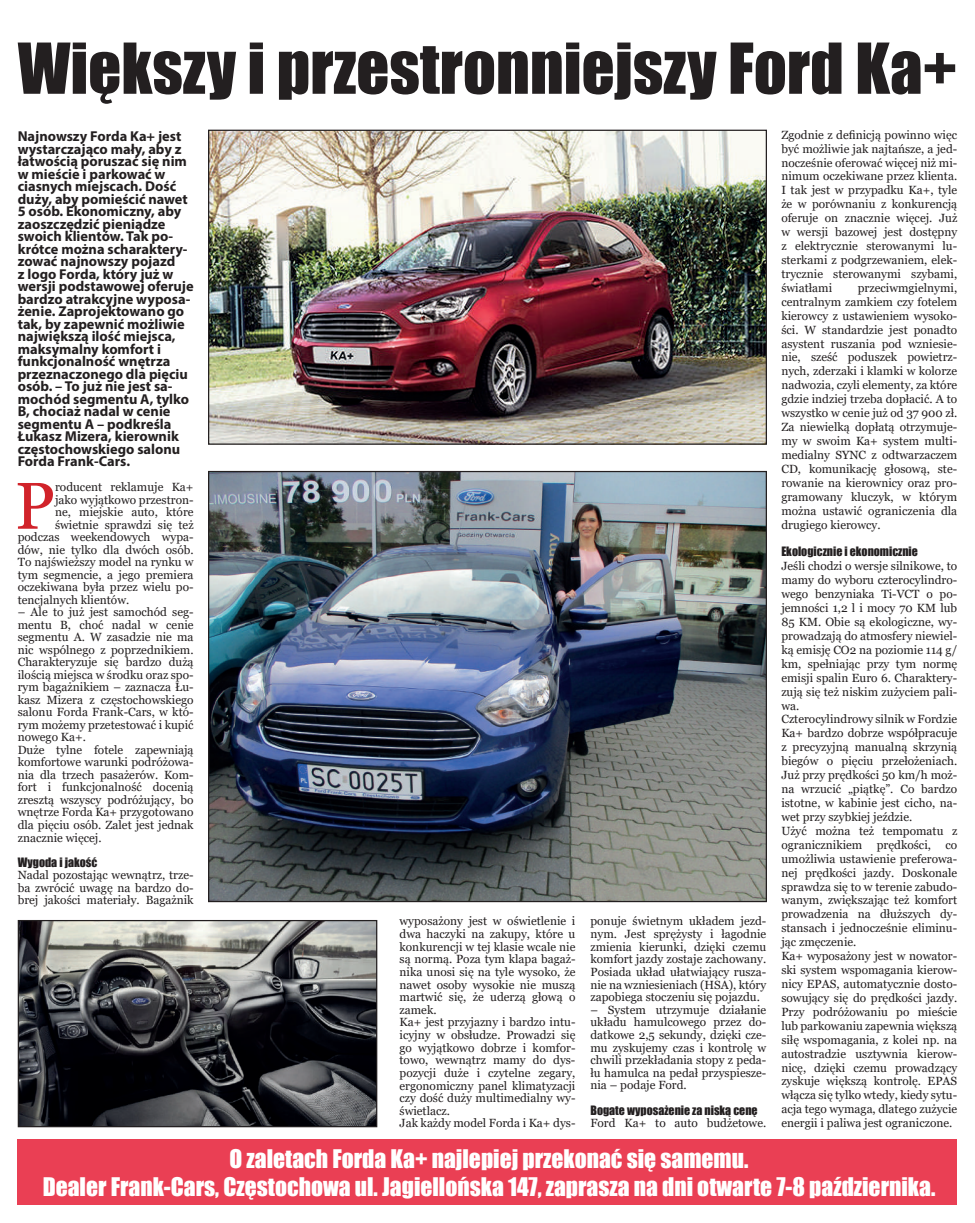
<style>
.page{position:relative;width:975px;height:1223px;background:#fff}
.page>*{position:absolute;margin:0;border:0;box-sizing:border-box;transform-origin:0 0}
.t1{font:66px "Georgia";color:#d1232a}
.t2{font:64.75px "Impact";color:#231f20}
.t3{font:23.5px/28.2px "Impact";color:#fff;text-align:center}
.t4{font:700 14.38px/12.5px "Myriad Pro";color:#231f20}
.t5{font:11.88px/13.9px "Georgia";color:#231f20;text-align:justify}
.t6{font:11.88px "Impact";color:#231f20}
</style>
<div class="page">
<div style="left:18px;top:1139px;width:939px;height:66px;background:#ea3f54"></div>
<img style="left:210px;top:132px;width:555px;height:311px">
<img style="left:210px;top:473px;width:555px;height:427px">
<img style="left:20px;top:922px;width:355px;height:203px">
<div style="left:18px;top:920px;width:359px;height:207px;border:1px solid #231f20"></div>
<h2 class="t2" style="left:18px;top:18px;width:940px">Większy i przestronniejszy Ford Ka+</h2>
<p class="t4" style="left:18px;top:129px;width:177px">Najnowszy Forda Ka+ jest wystarczająco mały, aby z łatwością poruszać się nim w mieście i parkować w ciasnych miejscach. Dość duży, aby pomieścić nawet<br>5 osób. Ekonomiczny, aby zaoszczędzić pieniądze swoich klientów. Tak po&shy;krótce można scharaktery&shy;zować najnowszy pojazd<br>z logo Forda, który już w wersji podstawowej oferuje bardzo atrakcyjne wyposa&shy;żenie. Zaprojektowano go tak, by zapewnić możliwie największą ilość miejsca, maksymalny komfort i funkcjonalność wnętrza przeznaczonego dla pięciu osób. – To już nie jest sa&shy;mochód segmentu A, tylko<br>B, chociaż nadal w cenie segmentu A – podkreśla<br>Łukasz Mizera, kierownik częstochowskiego salonu<br>Forda Frank-Cars.</p>
<h1 class="t1" style="left:15px;top:466px;width:42px">P</h1>
<p class="t5" style="left:55px;top:480px;width:140px">roducent reklamuje Ka+</p>
<p class="t5" style="left:781px;top:128px;width:177px">Zgodnie z definicją powinno więc być możliwie jak najtańsze, a jed&shy;nocześnie oferować więcej niż mi&shy;nimum oczekiwane przez klienta.<br>I tak jest w przypadku Ka+, tyle że w porównaniu z konkurencją oferuje on znacznie więcej. Już w wersji bazowej jest dostępny z elektrycznie sterowanymi lu&shy;sterkami z podgrzewaniem, elek&shy;trycznie sterowanymi szybami, światłami</p>
<p class="t5" style="left:781px;top:281px;width:177px;text-indent:76px">przeciwmgielnymi, centralnym zamkiem czy fotelem kierowcy z ustawieniem wysoko&shy;ści. W standardzie jest ponadto asystent ruszania pod wzniesie&shy;nie, sześć poduszek powietrz&shy;nych, zderzaki i klamki w kolorze nadwozia, czyli elementy, za które gdzie indziej trzeba dopłacić. A to wszystko w cenie już od 37 900 zł.<br>Za niewielką dopłatą otrzymuje&shy;my w swoim Ka+ system multi&shy;medialny SYNC z odtwarzaczem CD, komunikację głosową, ste&shy;rowanie na kierownicy oraz pro&shy;gramowany kluczyk, w którym można ustawić ograniczenia dla drugiego kierowcy.</p>
<p class="t6" style="left:781px;top:542px;width:138px">Ekologicznie i ekonomicznie</p>
<p class="t5" style="left:781px;top:559px;width:177px;text-align:left">Jeśli chodzi o wersje silnikowe, to mamy do wyboru czterocylindro&shy;wego benzyniaka Ti-VCT o po&shy;jemności 1,2 l i mocy 70 KM lub<br>85 KM. Obie są ekologiczne, wy&shy;prowadzają do atmosfery niewiel&shy;ką emisję CO2 na poziomie 114 g/ km, spełniając przy tym normę emisji spalin Euro 6. Charaktery&shy;zują się też niskim zużyciem pali&shy;wa.<br>Czterocylindrowy silnik w Fordzie<br>Ka+ bardzo dobrze współpracuje z precyzyjną manualną skrzynią biegów o pięciu przełożeniach.<br>Już przy prędkości 50 km/h moż&shy;na wrzucić „piątkę”. Co bardzo istotne, w kabinie jest cicho, na&shy;wet przy szybkiej jeździe.<br>Użyć można też tempomatu z ogranicznikiem prędkości, co umożliwia ustawienie preferowa&shy;nej prędkości jazdy. Doskonale sprawdza się to w terenie zabudo&shy;wanym, zwiększając też komfort prowadzenia na dłuższych dy&shy;stansach i jednocześnie eliminu&shy;jąc zmęczenie.<br>Ka+ wyposażony jest w nowator&shy;ski system wspomagania kierow&shy;nicy EPAS, automatycznie dosto&shy;sowujący się do prędkości jazdy.<br>Przy podróżowaniu po mieście lub parkowaniu zapewnia większą siłę wspomagania, z kolei np. na autostradzie usztywnia kierow&shy;nicę, dzięki czemu prowadzący zyskuje większą kontrolę. EPAS włącza się tylko wtedy, kiedy sytu&shy;acja tego wymaga, dlatego zużycie energii i paliwa jest ograniczone.</p>
<h3 class="t3" style="left:43px;top:1143px;width:894px">O zaletach Forda Ka+ najlepiej przekonać się samemu.<br>Dealer Frank-Cars, Częstochowa ul. Jagiellońska 147, zaprasza na dni otwarte 7-8 października.</h3>
<p class="t5" style="left:55px;top:493px;width:140px">jako wyjątkowo przestron-</p>
<p class="t5" style="left:55px;top:505px;width:140px">ne, miejskie auto, które</p>
<p class="t5" style="left:55px;top:518px;width:140px">świetnie sprawdzi się też</p>
<p class="t5" style="left:18px;top:530px;width:177px">podczas weekendowych wypa-</p>
<p class="t5" style="left:18px;top:543px;width:177px">dów, nie tylko dla dwóch osób.</p>
<p class="t5" style="left:18px;top:555px;width:177px">To najświeższy model na rynku w</p>
<p class="t5" style="left:18px;top:568px;width:177px">tym segmencie, a jego premiera</p>
<p class="t5" style="left:18px;top:580px;width:177px">oczekiwana była przez wielu po-</p>
<p class="t5" style="left:18px;top:593px;width:113px">tencjalnych klientów.</p>
<p class="t5" style="left:18px;top:606px;width:177px;line-height:12.5px;text-align:left">– Ale to już jest samochód seg&shy;mentu B, choć nadal w cenie segmentu A. W zasadzie nie ma nic wspólnego z poprzednikiem.<br>Charakteryzuje się bardzo dużą ilością miejsca w środku oraz spo&shy;rym bagażnikiem – zaznacza Łu&shy;kasz Mizera z częstochowskiego salonu Forda Frank-Cars, w któ&shy;rym możemy przetestować i kupić nowego Ka+.<br>Duże tylne fotele zapewniają komfortowe warunki podróżowa&shy;nia dla trzech pasażerów. Kom&shy;fort i funkcjonalność docenią zresztą wszyscy podróżujący, bo wnętrze Forda Ka+ przygotowano dla pięciu osób. Zalet jest jednak znacznie więcej.</p>
<p class="t6" style="left:18px;top:852px;width:81px">Wygoda i jakość</p>
<p class="t5" style="left:18px;top:869px;width:177px;line-height:12.5px">Nadal pozostając wewnątrz, trze&shy;ba zwrócić uwagę na bardzo do&shy;brej jakości materiały. Bagażnik</p>
<p class="t5" style="left:399px;top:915px;width:177px;line-height:12.6px;text-align:left">wyposażony jest w oświetlenie i dwa haczyki na zakupy, które u konkurencji w tej klasie wcale nie są normą. Poza tym klapa bagaż&shy;nika unosi się na tyle wysoko, że nawet osoby wysokie nie muszą martwić się, że uderzą głową o zamek.<br>Ka+ jest przyjazny i bardzo intu&shy;icyjny w obsłudze. Prowadzi się go wyjątkowo dobrze i komfor&shy;towo, wewnątrz mamy do dys&shy;pozycji duże i czytelne zegary, ergonomiczny panel klimatyzacji czy dość duży multimedialny wy&shy;świetlacz.<br>Jak każdy model Forda i Ka+ dys-</p>
<p class="t5" style="left:590px;top:915px;width:177px;line-height:12.6px">ponuje świetnym układem jezd&shy;nym. Jest sprężysty i łagodnie zmienia kierunki, dzięki czemu komfort jazdy zostaje zachowany.<br>Posiada układ ułatwiający rusza&shy;nie na wzniesieniach (HSA), który zapobiega stoczeniu się pojazdu.</p>
<p class="t5" style="left:590px;top:1003px;width:177px;line-height:12.6px">– System utrzymuje działanie układu hamulcowego przez do&shy;datkowe 2,5 sekundy, dzięki cze&shy;mu zyskujemy czas i kontrolę w chwili przekładania stopy z peda&shy;łu hamulca na pedał przyspiesze&shy;nia – podaje Ford.</p>
<p class="t6" style="left:590px;top:1100px;width:169px">Bogate wyposażenie za niską cenę</p>
<p class="t5" style="left:590px;top:1116px;width:177px">Ford Ka+ to auto budżetowe.</p>
</div>
